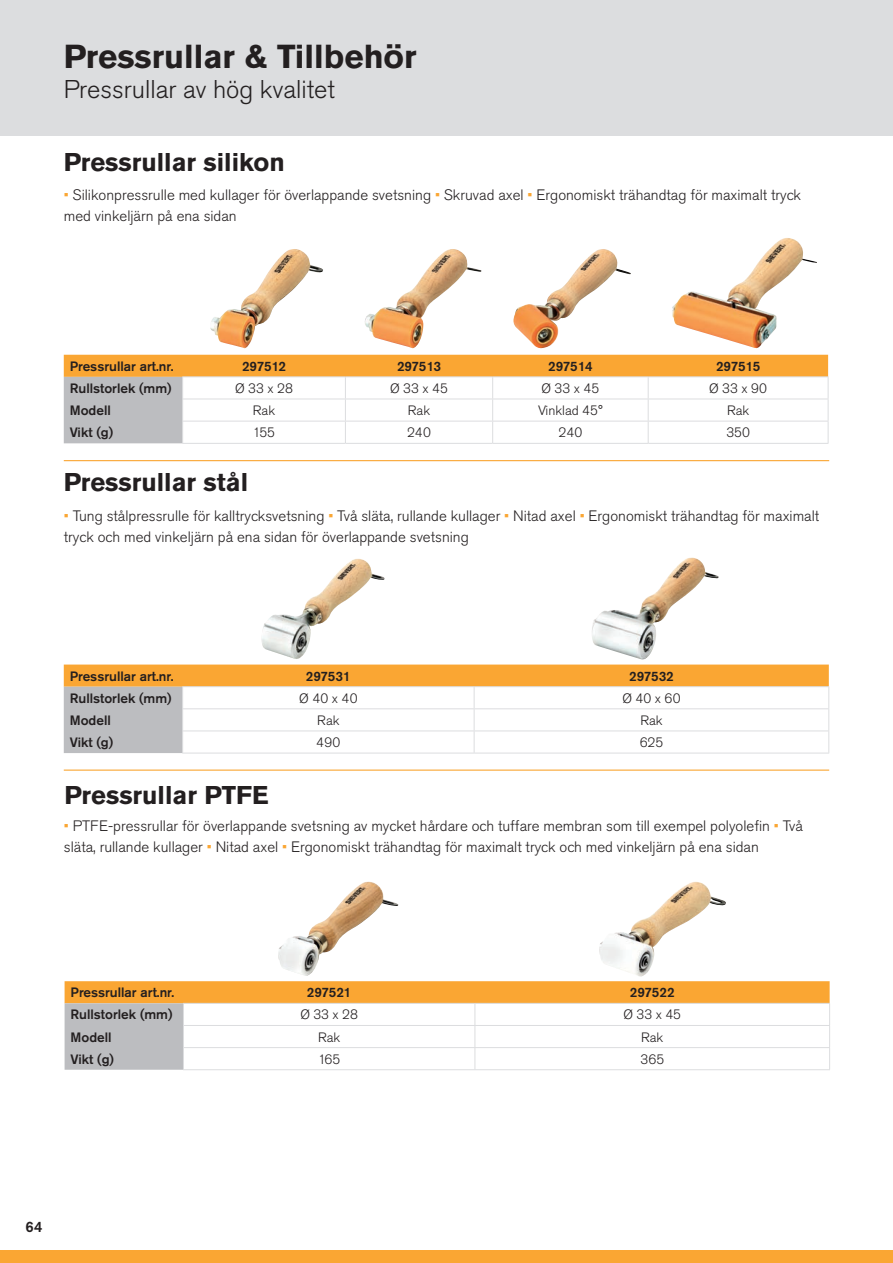
<style>
.page{position:relative;width:893px;height:1263px;background:#fff}
.page>*{position:absolute;margin:0;border:0;box-sizing:border-box;transform-origin:0 0}
.t1{font:700 33px "Akzidenz Grotesk Std";color:#231f20}
.t2{font:700 25.5px "Akzidenz Grotesk Std";color:#231f20}
.t3{font:300 25.5px "Akzidenz Grotesk Std";color:#231f20}
.t4{font:300 15px/21px "Akzidenz Grotesk Std";color:#231f20}
.t5{font:500 15px "Akzidenz Grotesk Std";color:#231f20}
.t6{font:500 13.5px "Akzidenz Grotesk Std";color:#231f20}
.t7{font:300 13.5px "Akzidenz Grotesk Std";color:#231f20}
.s1{color:#faa633}
</style>
<div class="page">
<div style="left:0;top:0;width:893px;height:136px;background:#dcdddf"></div>
<hr style="left:64px;top:460px;width:765px;height:1px;background:#faa633">
<img style="left:672px;top:238px;width:145px;height:111px">
<img style="left:365px;top:249px;width:116px;height:99px">
<img style="left:210px;top:249px;width:113px;height:99px">
<img style="left:513px;top:249px;width:118px;height:100px">
<img style="left:592px;top:558px;width:127px;height:102px">
<img style="left:261px;top:559px;width:124px;height:100px">
<img style="left:599px;top:882px;width:127px;height:94px">
<img style="left:278px;top:882px;width:120px;height:94px">
<svg style="left:64px;top:355px;width:765px;height:88px"></svg>
<hr style="left:182px;top:443px;width:163px;height:1px;background:#dcdddf">
<hr style="left:345px;top:443px;width:148px;height:1px;background:#dcdddf">
<hr style="left:493px;top:443px;width:155px;height:1px;background:#dcdddf">
<hr style="left:648px;top:443px;width:180px;height:1px;background:#dcdddf">
<svg style="left:64px;top:664px;width:765px;height:89px"></svg>
<hr style="left:182px;top:753px;width:292px;height:1px;background:#dcdddf">
<hr style="left:474px;top:753px;width:355px;height:1px;background:#dcdddf">
<svg style="left:65px;top:981px;width:765px;height:89px"></svg>
<hr style="left:183px;top:1069px;width:292px;height:1px;background:#dcdddf">
<hr style="left:475px;top:1069px;width:355px;height:1px;background:#dcdddf">
<hr style="left:64px;top:769px;width:765px;height:2px;background:#faa633">
<div style="left:0;top:1250px;width:893px;height:13px;background:#faa633"></div>
<p class="t1" style="left:64px;top:38px;width:354px">Pressrullar &amp; Tillbehör</p>
<p class="t3" style="left:64px;top:75px;width:273px">Pressrullar av hög kvalitet</p>
<p class="t2" style="left:64px;top:147px;width:223px">Pressrullar silikon</p>
<p class="t4" style="left:64px;top:185px;width:739px"><span class="s1">•</span> Silikonpressrulle med kullager för överlappande svetsning <span class="s1">•</span> Skruvad axel <span class="s1">•</span> Ergonomiskt trähandtag för maximalt tryck med vinkeljärn på ena sidan</p>
<p class="t6" style="left:70px;top:358px;width:105px">Pressrullar art.nr.</p>
<p class="t6" style="left:242px;top:358px;width:45px">297512</p>
<p class="t6" style="left:397px;top:358px;width:46px">297513</p>
<p class="t6" style="left:548px;top:358px;width:46px">297514</p>
<p class="t6" style="left:716px;top:358px;width:46px">297515</p>
<p class="t6" style="left:70px;top:380px;width:103px">Rullstorlek (mm)</p>
<p class="t7" style="left:235px;top:381px;width:59px">Ø 33 x 28</p>
<p class="t7" style="left:390px;top:381px;width:59px">Ø 33 x 45</p>
<p class="t7" style="left:542px;top:381px;width:59px">Ø 33 x 45</p>
<p class="t7" style="left:709px;top:381px;width:59px">Ø 33 x 90</p>
<p class="t6" style="left:70px;top:402px;width:43px">Modell</p>
<p class="t7" style="left:253px;top:403px;width:24px">Rak</p>
<p class="t7" style="left:408px;top:403px;width:24px">Rak</p>
<p class="t7" style="left:538px;top:403px;width:66px">Vinklad 45°</p>
<p class="t7" style="left:727px;top:403px;width:24px">Rak</p>
<p class="t6" style="left:70px;top:424px;width:45px">Vikt (g)</p>
<p class="t7" style="left:253px;top:425px;width:24px">155</p>
<p class="t7" style="left:407px;top:425px;width:25px">240</p>
<p class="t7" style="left:558px;top:425px;width:25px">240</p>
<p class="t7" style="left:726px;top:425px;width:25px">350</p>
<p class="t2" style="left:64px;top:467px;width:186px">Pressrullar stål</p>
<p class="t4" style="left:64px;top:505px;width:757px"><span class="s1">•</span> Tung stålpressrulle för kalltrycksvetsning <span class="s1">•</span> Två släta, rullande kullager <span class="s1">•</span> Nitad axel <span class="s1">•</span> Ergonomiskt trähandtag för maximalt tryck och med vinkeljärn på ena sidan för överlappande svetsning</p>
<p class="t6" style="left:70px;top:668px;width:105px">Pressrullar art.nr.</p>
<p class="t6" style="left:306px;top:668px;width:46px">297531</p>
<p class="t6" style="left:629px;top:668px;width:46px">297532</p>
<p class="t6" style="left:70px;top:690px;width:103px">Rullstorlek (mm)</p>
<p class="t7" style="left:299px;top:691px;width:60px">Ø 40 x 40</p>
<p class="t7" style="left:622px;top:691px;width:60px">Ø 40 x 60</p>
<p class="t6" style="left:70px;top:712px;width:43px">Modell</p>
<p class="t7" style="left:317px;top:713px;width:24px">Rak</p>
<p class="t7" style="left:640px;top:713px;width:24px">Rak</p>
<p class="t6" style="left:70px;top:734px;width:45px">Vikt (g)</p>
<p class="t7" style="left:316px;top:735px;width:26px">490</p>
<p class="t7" style="left:640px;top:735px;width:25px">625</p>
<p class="t2" style="left:65px;top:780px;width:206px">Pressrullar PTFE</p>
<p class="t4" style="left:64px;top:816px;width:741px"><span class="s1">•</span> PTFE-pressrullar för överlappande svetsning av mycket hårdare och tuffare membran som till exempel polyolefin <span class="s1">•</span> Två släta, rullande kullager <span class="s1">•</span> Nitad axel <span class="s1">•</span> Ergonomiskt trähandtag för maximalt tryck och med vinkeljärn på ena sidan</p>
<p class="t6" style="left:71px;top:984px;width:105px">Pressrullar art.nr.</p>
<p class="t6" style="left:307px;top:984px;width:46px">297521</p>
<p class="t6" style="left:630px;top:984px;width:46px">297522</p>
<p class="t6" style="left:71px;top:1006px;width:103px">Rullstorlek (mm)</p>
<p class="t7" style="left:300px;top:1007px;width:59px">Ø 33 x 28</p>
<p class="t7" style="left:623px;top:1007px;width:59px">Ø 33 x 45</p>
<p class="t6" style="left:71px;top:1028px;width:43px">Modell</p>
<p class="t7" style="left:318px;top:1029px;width:24px">Rak</p>
<p class="t7" style="left:641px;top:1029px;width:24px">Rak</p>
<p class="t6" style="left:71px;top:1051px;width:45px">Vikt (g)</p>
<p class="t7" style="left:318px;top:1051px;width:24px">165</p>
<p class="t7" style="left:640px;top:1051px;width:25px">365</p>
<p class="t5" style="left:25px;top:1217px;width:19px">64</p>
</div>
